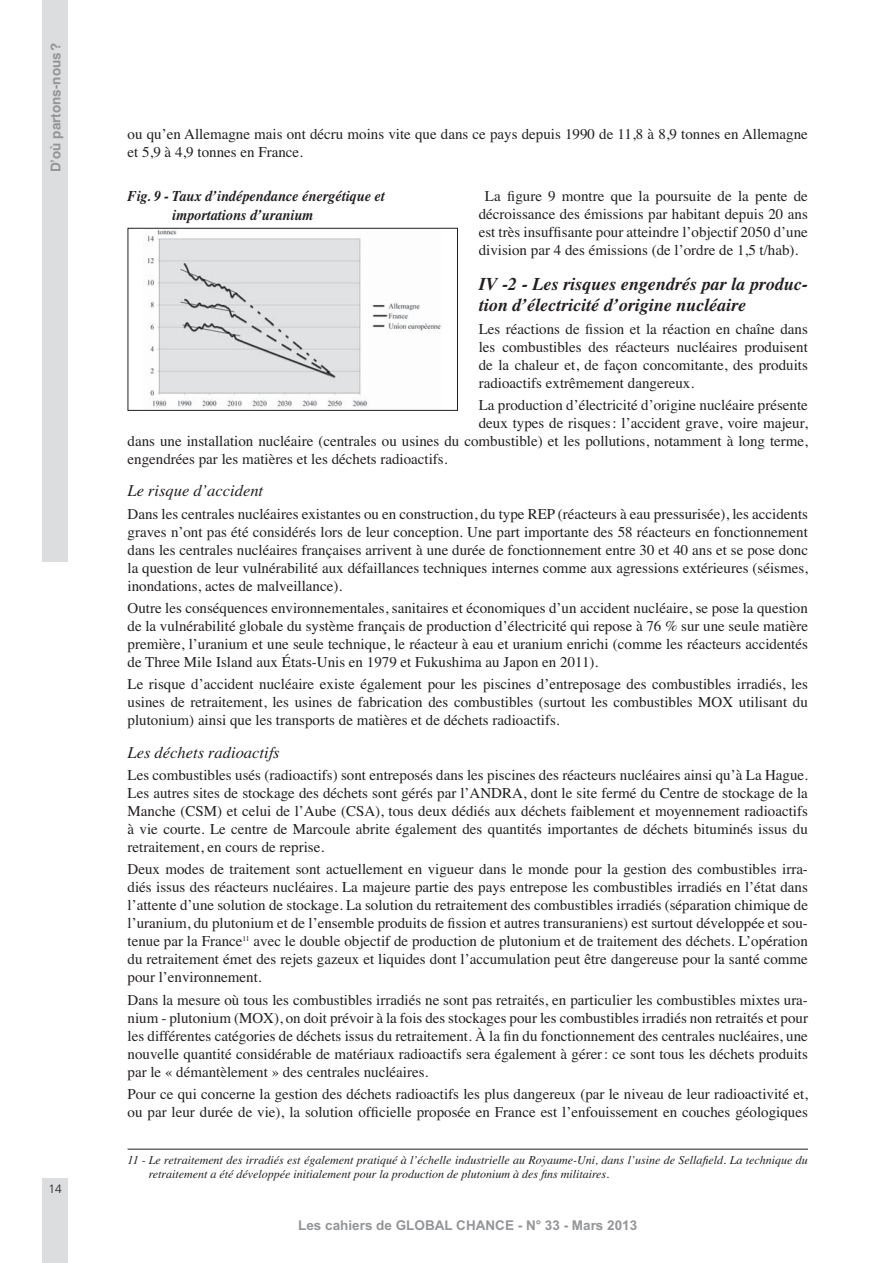
<style>
.page{position:relative;width:893px;height:1263px;background:#fff}
.page>*{position:absolute;margin:0;border:0;box-sizing:border-box;transform-origin:0 0}
.t1{font:italic 700 18px/21.6px "Times";color:#231f20}
.t2{font:italic 16.5px "Times";color:#231f20}
.t3{font:15px/18px "Times";color:#231f20;text-align:justify}
.t4{font:italic 700 15px/19.5px "Times";color:#231f20;scale:.93 1}
.t5{font:700 13.5px "Arial";color:#939598}
.t6{font:700 13.5px "Helvetica";color:#939598}
.t7{font:italic 12px/14.4px "Times";color:#231f20}
.t8{font:300 12px "Frutiger";color:#231f20}
</style>
<div class="page">
<div style="left:43px;top:1178px;width:25px;height:85px;background:#dcddde"></div>
<div style="left:43px;top:0;width:25px;height:561px;background:#dcddde"></div>
<img style="left:147px;top:230px;width:294px;height:178px">
<div style="left:128px;top:228px;width:330px;height:183px;border:1px solid #231f20"></div>
<hr style="left:128px;top:1149px;width:680px;height:1px;background:#231f20">
<p class="t6" style="left:51px;top:172px;width:131px;rotate:-90deg">D’où partons-nous ?</p>
<p class="t8" style="left:49px;top:1184px;width:15px">14</p>
<p class="t3" style="left:128px;top:126px;width:682px">ou qu’en Allemagne mais ont décru moins vite que dans ce pays depuis 1990 de 11,8 à 8,9 tonnes en Allemagne et 5,9 à 4,9 tonnes en France.</p>
<p class="t4" style="left:172px;top:187px;width:230px;text-indent:-44px">Fig. 9 - Taux d’indépendance énergétique et importations d’uranium</p>
<p class="t3" style="left:479px;top:189px;width:331px;text-indent:6px">La figure 9 montre que la poursuite de la pente de décroissance des émissions par habitant depuis 20 ans est très insuffisante pour atteindre l’objectif 2050 d’une division par 4 des émissions (de l’ordre de 1,5 t/hab).</p>
<p class="t1" style="left:479px;top:274px;width:331px">IV -2 - Les risques engendrés par la produc&shy;tion d’électricité d’origine nucléaire</p>
<p class="t3" style="left:479px;top:321px;width:331px">Les réactions de fission et la réaction en chaîne dans les combustibles des réacteurs nucléaires produisent de la chaleur et, de façon concomitante, des produits radioactifs extrêmement dangereux.</p>
<p class="t3" style="left:479px;top:397px;width:331px">La production d’électricité d’origine nucléaire présente</p>
<p class="t3" style="left:479px;top:415px;width:331px">deux types de risques : l’accident grave, voire majeur,</p>
<p class="t3" style="left:128px;top:433px;width:682px">dans une installation nucléaire (centrales ou usines du combustible) et les pollutions, notamment à long terme,</p>
<p class="t3" style="left:128px;top:451px;width:321px">engendrées par les matières et les déchets radioactifs.</p>
<p class="t2" style="left:128px;top:485px;width:137px">Le risque d’accident</p>
<p class="t3" style="left:128px;top:506px;width:682px">Dans les centrales nucléaires existantes ou en construction, du type REP (réacteurs à eau pressurisée), les accidents graves n’ont pas été considérés lors de leur conception. Une part importante des 58 réacteurs en fonctionnement dans les centrales nucléaires françaises arrivent à une durée de fonctionnement entre 30 et 40 ans et se pose donc la question de leur vulnérabilité aux défaillances techniques internes comme aux agressions extérieures (séismes, inondations, actes de malveillance).</p>
<p class="t3" style="left:128px;top:600px;width:682px">Outre les conséquences environnementales, sanitaires et économiques d’un accident nucléaire, se pose la question de la vulnérabilité globale du système français de production d’électricité qui repose à 76 % sur une seule matière première, l’uranium et une seule technique, le réacteur à eau et uranium enrichi (comme les réacteurs accidentés de Three Mile Island aux États-Unis en 1979 et Fukushima au Japon en 2011).</p>
<p class="t3" style="left:128px;top:676px;width:682px">Le risque d’accident nucléaire existe également pour les piscines d’entreposage des combustibles irradiés, les usines de retraitement, les usines de fabrication des combustibles (surtout les combustibles MOX utilisant du plutonium) ainsi que les transports de matières et de déchets radioactifs.</p>
<p class="t2" style="left:128px;top:746px;width:154px">Les déchets radioactifs</p>
<p class="t3" style="left:128px;top:767px;width:682px">Les combustibles usés (radioactifs) sont entreposés dans les piscines des réacteurs nucléaires ainsi qu’à La Hague.<br>Les autres sites de stockage des déchets sont gérés par l’ANDRA, dont le site fermé du Centre de stockage de la Manche (CSM) et celui de l’Aube (CSA), tous deux dédiés aux déchets faiblement et moyennement radioactifs à vie courte. Le centre de Marcoule abrite également des quantités importantes de déchets bituminés issus du retraitement, en cours de reprise.</p>
<p class="t3" style="left:128px;top:862px;width:682px">Deux modes de traitement sont actuellement en vigueur dans le monde pour la gestion des combustibles irra&shy;diés issus des réacteurs nucléaires. La majeure partie des pays entrepose les combustibles irradiés en l’état dans l’attente d’une solution de stockage. La solution du retraitement des combustibles irradiés (séparation chimique de l’uranium, du plutonium et de l’ensemble produits de fission et autres transuraniens) est surtout développée et sou&shy;tenue par la France<sup>11</sup> avec le double objectif de production de plutonium et de traitement des déchets. L’opération du retraitement émet des rejets gazeux et liquides dont l’accumulation peut être dangereuse pour la santé comme pour l’environnement.</p>
<p class="t3" style="left:128px;top:992px;width:682px">Dans la mesure où tous les combustibles irradiés ne sont pas retraités, en particulier les combustibles mixtes ura&shy;nium - plutonium (MOX), on doit prévoir à la fois des stockages pour les combustibles irradiés non retraités et pour les différentes catégories de déchets issus du retraitement. À la fin du fonctionnement des centrales nucléaires, une nouvelle quantité considérable de matériaux radioactifs sera également à gérer : ce sont tous les déchets produits par le « démantèlement » des centrales nucléaires.</p>
<p class="t3" style="left:128px;top:1086px;width:682px">Pour ce qui concerne la gestion des déchets radioactifs les plus dangereux (par le niveau de leur radioactivité et, ou par leur durée de vie), la solution officielle proposée en France est l’enfouissement en couches géologiques</p>
<p class="t7" style="left:149px;top:1153px;width:661px;text-indent:-21px">11 - Le retraitement des irradiés est également pratiqué à l’échelle industrielle au Royaume-Uni, dans l’usine de Sellafield. La technique du retraitement a été développée initialement pour la production de plutonium à des fins militaires.</p>
<p class="t5" style="left:298px;top:1218px;width:340px">Les cahiers de GLOBAL CHANCE - N° 33 - Mars 2013</p>
</div>
